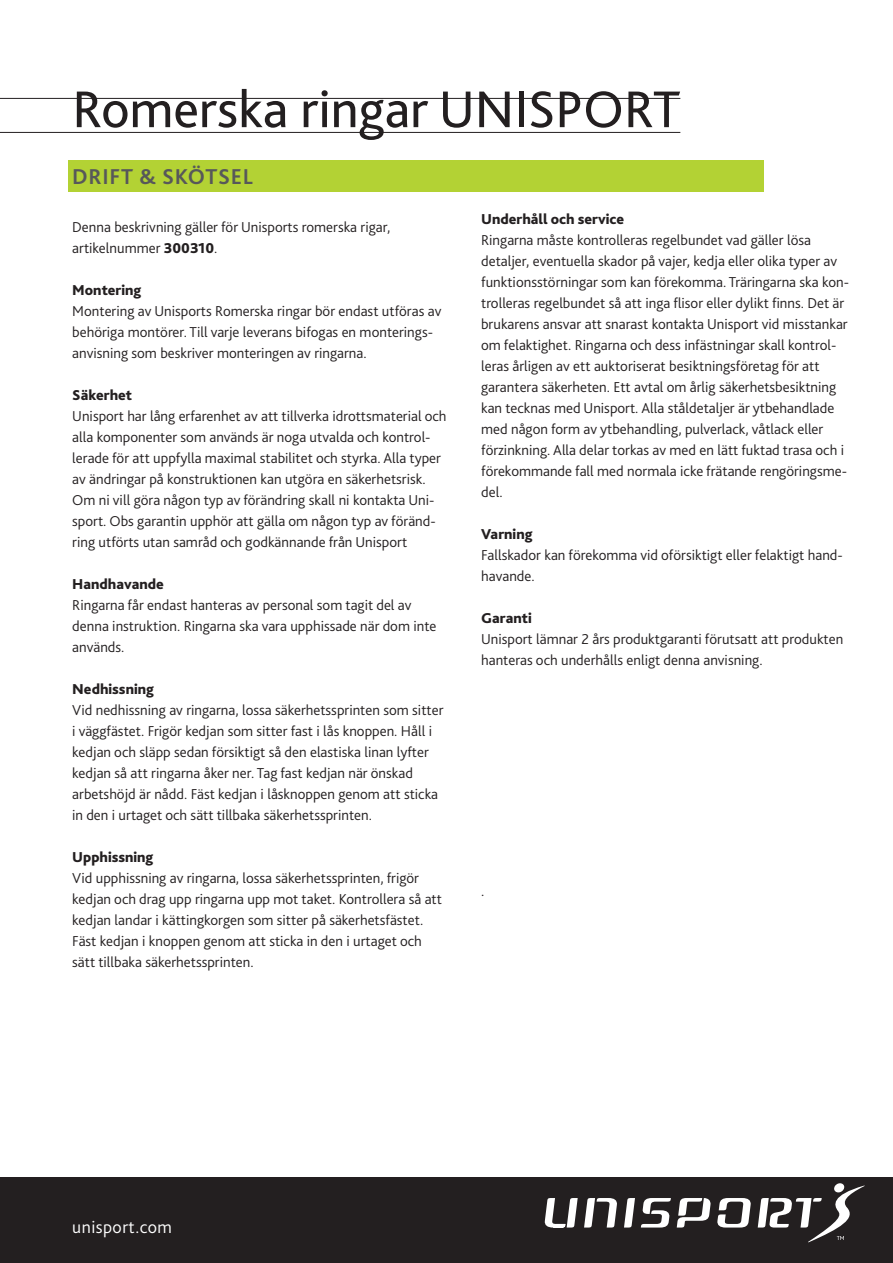
<style>
.page{position:relative;width:893px;height:1263px;background:#fff}
.page>*{position:absolute;margin:0;border:0;box-sizing:border-box;transform-origin:0 0}
.t1{font:54px "Bliss 2";color:#231f20}
.t2{font:700 22.5px "Bliss 2";letter-spacing:.03em;color:#57585a}
.t3{font:300 18px "Bliss 2";letter-spacing:.025em;color:#fff}
.text{font:300 15px/21px "Bliss 2";color:#231f20}
.text-2{font:800 15px "Bliss 2";color:#231f20}
.s1{font-weight:800}
</style>
<div class="page">
<div style="left:68px;top:161px;width:695px;height:31px;background:#b3d234"></div>
<div style="left:0;top:1178px;width:893px;height:85px;background:#231f20"></div>
<svg style="left:544px;top:1183px;width:321px;height:59px"></svg>
<hr style="left:0;top:98px;width:680px;height:1px;background:#231f20">
<hr style="left:0;top:132px;width:680px;height:1px;background:#231f20">
<p class="t1" style="left:72px;top:76px;width:610px">Romerska ringar UNISPORT</p>
<p class="t2" style="left:72px;top:163px;width:182px">DRIFT &amp; SKÖTSEL</p>
<p class="text" style="left:72px;top:216px;width:320px">Denna beskrivning gäller för Unisports romerska rigar, artikelnummer <span class="s1">300310</span>.</p>
<p class="text-2" style="left:72px;top:281px;width:71px">Montering</p>
<p class="text" style="left:72px;top:300px;width:371px">Montering av Unisports Romerska ringar bör endast utföras av behöriga montörer. Till varje leverans bifogas en monterings&shy;anvisning som beskriver monteringen av ringarna.</p>
<p class="text-2" style="left:72px;top:386px;width:61px">Säkerhet</p>
<p class="text" style="left:72px;top:405px;width:376px">Unisport har lång erfarenhet av att tillverka idrottsmaterial och alla komponenter som används är noga utvalda och kontrol&shy;lerade för att uppfylla maximal stabilitet och styrka. Alla typer av ändringar på konstruktionen kan utgöra en säkerhetsrisk.<br>Om ni vill göra någon typ av förändring skall ni kontakta Uni&shy;sport. Obs garantin upphör att gälla om någon typ av föränd&shy;ring utförts utan samråd och godkännande från Unisport</p>
<p class="text-2" style="left:72px;top:575px;width:93px">Handhavande</p>
<p class="text" style="left:72px;top:594px;width:366px">Ringarna får endast hanteras av personal som tagit del av denna instruktion. Ringarna ska vara upphissade när dom inte används.</p>
<p class="text-2" style="left:72px;top:680px;width:83px">Nedhissning</p>
<p class="text" style="left:72px;top:699px;width:373px">Vid nedhissning av ringarna, lossa säkerhetssprinten som sitter i väggfästet. Frigör kedjan som sitter fast i lås knoppen. Håll i kedjan och släpp sedan försiktigt så den elastiska linan lyfter kedjan så att ringarna åker ner. Tag fast kedjan när önskad arbetshöjd är nådd. Fäst kedjan i låsknoppen genom att sticka in den i urtaget och sätt tillbaka säkerhetssprinten.</p>
<p class="text-2" style="left:72px;top:848px;width:83px">Upphissning</p>
<p class="text" style="left:72px;top:867px;width:371px">Vid upphissning av ringarna, lossa säkerhetssprinten, frigör kedjan och drag upp ringarna upp mot taket. Kontrollera så att kedjan landar i kättingkorgen som sitter på säkerhetsfästet.<br>Fäst kedjan i knoppen genom att sticka in den i urtaget och sätt tillbaka säkerhetssprinten.</p>
<p class="text-2" style="left:481px;top:210px;width:145px">Underhåll och service</p>
<p class="text" style="left:481px;top:229px;width:370px">Ringarna måste kontrolleras regelbundet vad gäller lösa detaljer, eventuella skador på vajer, kedja eller olika typer av funktionsstörningar som kan förekomma. Träringarna ska kon&shy;trolleras regelbundet så att inga flisor eller dylikt finns. Det är brukarens ansvar att snarast kontakta Unisport vid misstankar om felaktighet. Ringarna och dess infästningar skall kontrol&shy;leras årligen av ett auktoriserat besiktningsföretag för att garantera säkerheten. Ett avtal om årlig säkerhetsbesiktning kan tecknas med Unisport. Alla ståldetaljer är ytbehandlade med någon form av ytbehandling, pulverlack, våtlack eller förzinkning. Alla delar torkas av med en lätt fuktad trasa och i förekommande fall med normala icke frätande rengöringsme&shy;del.</p>
<p class="text-2" style="left:481px;top:525px;width:53px">Varning</p>
<p class="text" style="left:481px;top:544px;width:363px">Fallskador kan förekomma vid oförsiktigt eller felaktigt hand&shy;havande.</p>
<p class="text-2" style="left:481px;top:609px;width:52px">Garanti</p>
<p class="text" style="left:481px;top:628px;width:364px">Unisport lämnar 2 års produktgaranti förutsatt att produkten hanteras och underhålls enligt denna anvisning.</p>
<p class="text" style="left:481px;top:880px;width:5px">.</p>
<p class="t3" style="left:72px;top:1216px;width:101px">unisport.com</p>
</div>
